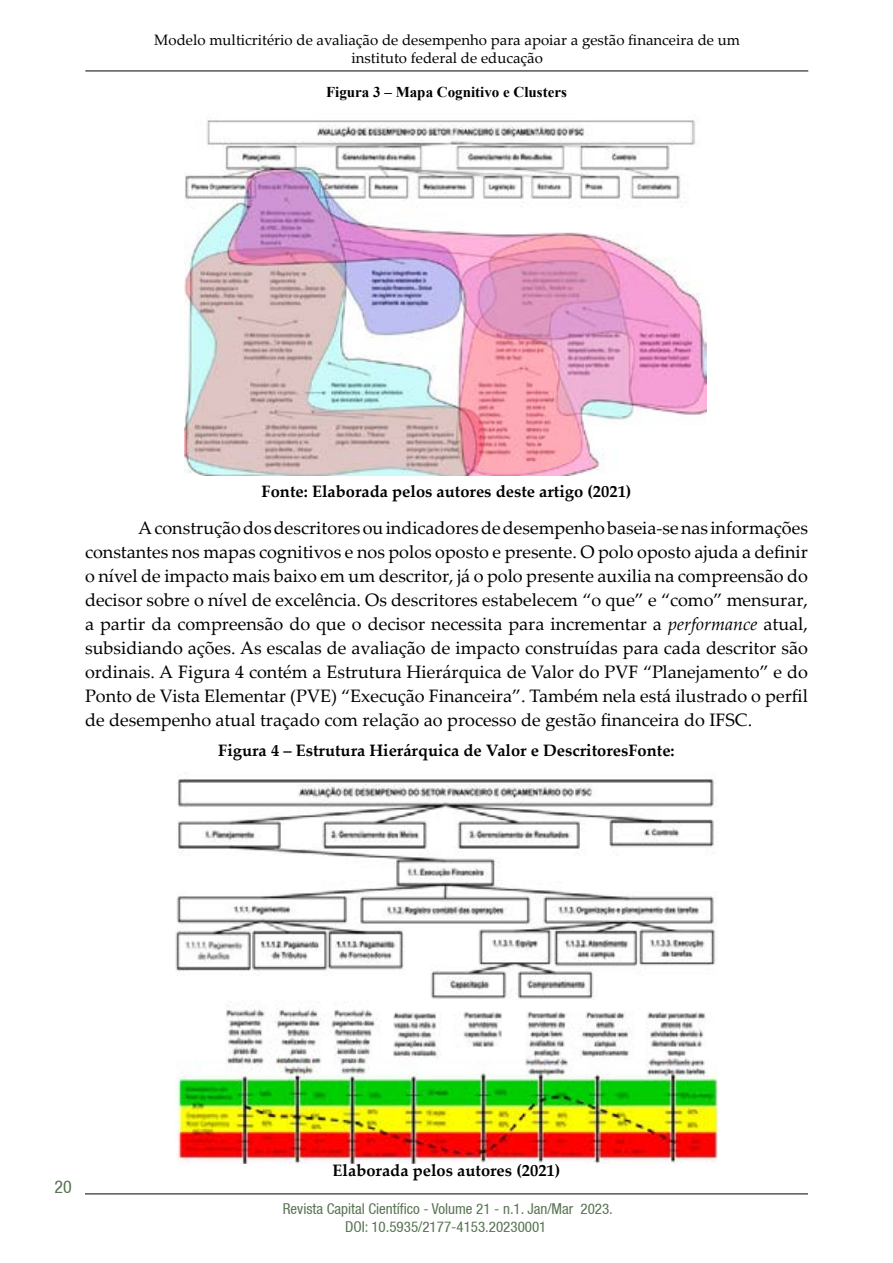
<style>
.page{position:relative;width:893px;height:1263px;background:#fff}
.page>*{position:absolute;margin:0;border:0;box-sizing:border-box;transform-origin:0 0}
.t1{font:18px/24px "Palatino Linotype";color:#000;text-align:justify}
.t2{font:condensed 18px "Helvetica 57";color:#577452}
.t3{font:700 16.5px "Palatino Linotype";color:#000}
.t4{font:15px/18px "Palatino Linotype";color:#000;text-align:center}
.t5{font:condensed 15px/18px "Helvetica 57";color:#577452;text-align:center}
.t6{font:700 15px "Times New Roman";color:#000}
.s1{font-style:italic}
</style>
<div class="page">
<hr style="left:85px;top:71px;width:723px;height:1px;background:#000">
<hr style="left:85px;top:1193px;width:723px;height:1px;background:#000">
<img style="left:185px;top:120px;width:521px;height:355px">
<img style="left:175px;top:778px;width:543px;height:385px">
<p class="t4" style="left:154px;top:30px;width:587px">Modelo multicritério de avaliação de desempenho para apoiar a gestão financeira de um instituto federal de educação</p>
<p class="t6" style="left:326px;top:82px;width:242px">Figura 3 – Mapa Cognitivo e Clusters</p>
<p class="t3" style="left:262px;top:479px;width:371px">Fonte: Elaborada pelos autores deste artigo (2021)</p>
<p class="t1" style="left:85px;top:515px;width:724px;text-indent:53px">A construção dos descritores ou indicadores de desempenho baseia-se nas informações constantes nos mapas cognitivos e nos polos oposto e presente. O polo oposto ajuda a definir o nível de impacto mais baixo em um descritor, já o polo presente auxilia na compreensão do decisor sobre o nível de excelência. Os descritores estabelecem “o que” e “como” mensurar, a partir da compreensão do que o decisor necessita para incrementar a <span class="s1">performance</span> atual, subsidiando ações. As escalas de avaliação de impacto construídas para cada descritor são ordinais. A Figura 4 contém a Estrutura Hierárquica de Valor do PVF “Planejamento” e do Ponto de Vista Elementar (PVE) “Execução Financeira”. Também nela está ilustrado o perfil de desempenho atual traçado com relação ao processo de gestão financeira do IFSC.</p>
<p class="t3" style="left:218px;top:739px;width:458px">Figura 4 – Estrutura Hierárquica de Valor e DescritoresFonte:</p>
<p class="t2" style="left:54px;top:1176px;width:19px">20</p>
<p class="t3" style="left:333px;top:1158px;width:229px">Elaborada pelos autores (2021)</p>
<p class="t5" style="left:283px;top:1199px;width:332px">Revista Capital Científico - Volume 21 - n.1. Jan/Mar 2023.<br>DOI: 10.5935/2177-4153.20230001</p>
</div>
